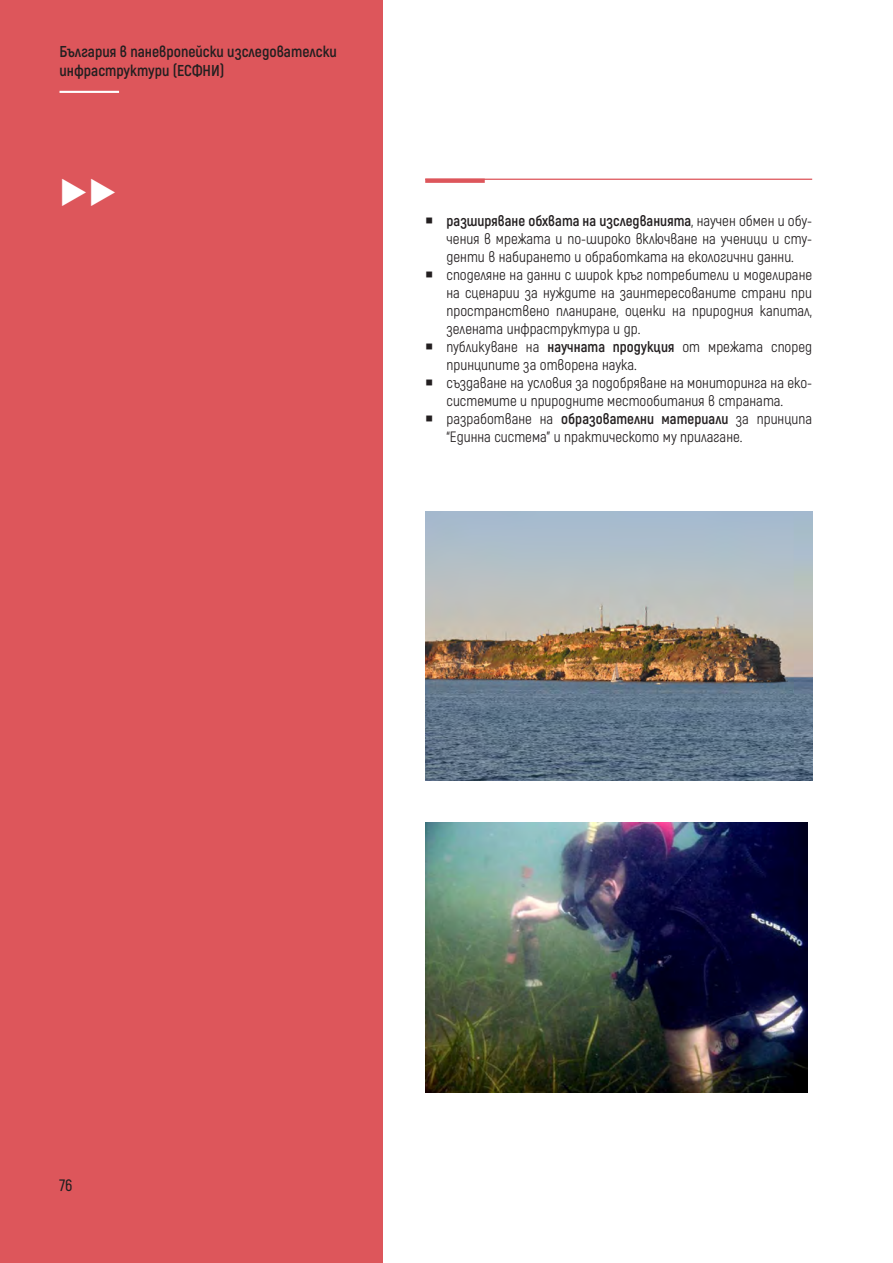
<style>
.page{position:relative;width:893px;height:1263px;background:#fff}
.page>*{position:absolute;margin:0;border:0;box-sizing:border-box;transform-origin:0 0}
.t1{font:600 16.5px "Akrobat";color:#231f20}
.t2{font:700 15.75px/18.9px "Akrobat";color:#231f20}
.t3{font:15px/18px "Akrobat";color:#231f20}
.s1{font-weight:700}
</style>
<div class="page">
<div style="left:0;top:0;width:383px;height:1263px;background:#dd565b"></div>
<hr style="left:60px;top:91px;width:59px;height:2px;background:#fff">
<hr style="left:425px;top:179px;width:387px;height:1px;background:#dd565b">
<svg style="left:425px;top:179px;width:60px;height:4px"></svg>
<img style="left:425px;top:511px;width:387px;height:269px">
<img style="left:425px;top:823px;width:383px;height:269px">
<p class="t2" style="left:60px;top:42px;width:279px">България в паневропейски изследователски инфраструктури (ЕСФНИ)</p>
<p class="t3" style="left:446px;top:212px;width:367px;text-align:justify"><span class="s1">разширяване обхвата на изследванията</span>, научен обмен и обу&shy;чения в мрежата и по-широко включване на ученици и сту&shy;денти в набирането и обработката на екологични данни.</p>
<p class="t3" style="left:446px;top:266px;width:367px;text-align:justify">споделяне на данни с широк кръг потребители и моделиране на сценарии за нуждите на заинтересованите страни при пространствено планиране, оценки на природния капитал, зелената инфраструктура и др.</p>
<p class="t3" style="left:446px;top:338px;width:367px">публикуване на <span class="s1">научнaта продукция</span> от мрежата според принципите за отворена наука.</p>
<p class="t3" style="left:446px;top:374px;width:367px">създаване на условия за подобряване на мониторинга на еко&shy;системите и природните местообитания в страната.</p>
<p class="t3" style="left:446px;top:410px;width:367px">разработване на <span class="s1">образователни материали</span> за принципа “Единна система” и практическото му прилагане.</p>
<p class="t1" style="left:60px;top:1175px;width:14px">76</p>
</div>
